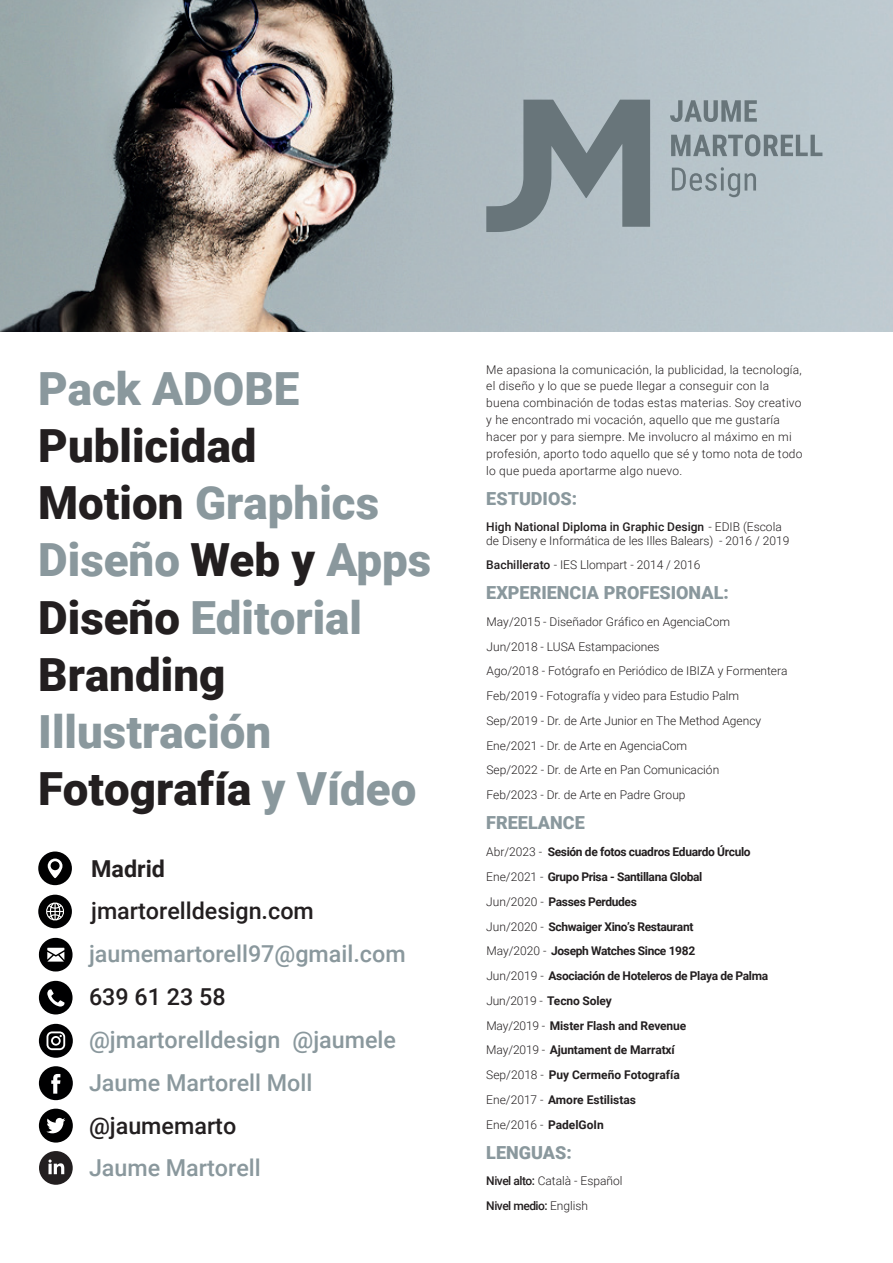
<style>
.page{position:relative;width:893px;height:1263px;background:#fff}
.page>*{position:absolute;margin:0;border:0;box-sizing:border-box;transform-origin:0 0}
.t1{font:900 45.75px/57.2px "Roboto";color:#231f20}
.t2{font:900 45.75px/57.2px "Roboto";color:#8a989d}
.t3{font:500 23.25px/43.3px "Roboto";color:#8a989d}
.t4{font:500 23.25px "Roboto";color:#231f20}
.t5{font:700 23.25px "Roboto";color:#231f20}
.t6{font:900 18px "Roboto";color:#8a989d}
.t7{font:300 12px/24.8px "Roboto";color:#231f20}
.t8{font:700 12px/24.8px "Roboto";letter-spacing:-.03em;color:#231f20}
.t9{font:300 12px/16.8px "Roboto";letter-spacing:.02em;color:#231f20}
.t10{font:500 12px/24.8px "Roboto";letter-spacing:-.04em;color:#231f20}
.s1{color:#8a989d}
.s2{color:#231f20}
.s3{font-weight:500}
.s4{font-weight:300}
</style>
<div class="page">
<img style="left:0;top:0;width:893px;height:332px">
<svg style="left:39px;top:1109px;width:34px;height:33px"></svg>
<svg style="left:39px;top:1024px;width:34px;height:34px"></svg>
<svg style="left:39px;top:1066px;width:34px;height:34px"></svg>
<div style="left:39px;top:1151px;width:34px;height:34px;background:#231f20;border-radius:50%"></div>
<svg style="left:48px;top:1159px;width:16px;height:15px"></svg>
<svg style="left:39px;top:938px;width:34px;height:33px"></svg>
<svg style="left:39px;top:981px;width:34px;height:33px"></svg>
<svg style="left:38px;top:895px;width:34px;height:33px"></svg>
<svg style="left:38px;top:851px;width:34px;height:34px"></svg>
<div style="left:51px;top:861px;width:9px;height:9px;background:#000001;border-radius:50%"></div>
<svg style="left:670px;top:100px;width:87px;height:22px"></svg>
<svg style="left:671px;top:134px;width:151px;height:22px"></svg>
<svg style="left:672px;top:167px;width:84px;height:30px"></svg>
<svg style="left:486px;top:100px;width:164px;height:132px"></svg>
<h1 class="t2" style="left:38px;top:358px;width:263px">Pack ADOBE</h1>
<h1 class="t1" style="left:38px;top:416px;width:395px">Publicidad<br>Motion <span class="s1">Graphics<br>Diseño</span> Web y <span class="s1">Apps<br></span>Diseño <span class="s1">Editorial<br></span>Branding</h1>
<h1 class="t2" style="left:38px;top:701px;width:380px">Illustración<br><span class="s2">Fotografía</span> y Vídeo</h1>
<h2 class="t5" style="left:91px;top:852px;width:75px">Madrid</h2>
<h2 class="t4" style="left:91px;top:895px;width:224px">jmartorelldesign.com</h2>
<h2 class="t3" style="left:89px;top:931px;width:318px">jaumemartorell97@gmail.com</h2>
<h2 class="t4" style="left:89px;top:981px;width:138px">639 61 23 58</h2>
<h2 class="t3" style="left:89px;top:1017px;width:308px">@jmartorelldesign @jaumele<br>Jaume Martorell Moll</h2>
<h2 class="t4" style="left:89px;top:1109px;width:149px">@jaumemarto</h2>
<h2 class="t3" style="left:89px;top:1145px;width:173px">Jaume Martorell</h2>
<p class="t9" style="left:486px;top:360px;width:318px">Me apasiona la comunicación, la publicidad, la tecnología, el diseño y lo que se puede llegar a conseguir con la buena combinación de todas estas materias. Soy creativo y he encontrado mi vocación, aquello que me gustaría hacer por y para siempre. Me involucro al máximo en mi profesión, aporto todo aquello que sé y tomo nota de todo lo que pueda aportarme algo nuevo.</p>
<h3 class="t6" style="left:486px;top:486px;width:92px">ESTUDIOS:</h3>
<p class="t7" style="left:486px;top:520px;width:305px;line-height:13.5px"><span class="s3">High National Diploma in Graphic Design</span> - EDIB (Escola de Diseny e Informática de les Illes Balears) - 2016 / 2019</p>
<p class="t7" style="left:486px;top:552px;width:216px"><span class="s3">Bachillerato</span> - IES Llompart - 2014 / 2016</p>
<h3 class="t6" style="left:486px;top:580px;width:244px">EXPERIENCIA PROFESIONAL:</h3>
<p class="t7" style="left:486px;top:609px;width:245px">May/2015 - Diseñador Gráfico en AgenciaCom</p>
<p class="t7" style="left:486px;top:658px;width:303px">Ago/2018 - Fotógrafo en Periódico de IBIZA y Formentera Feb/2019 - Fotografía y video para Estudio Palm Sep/2019 - Dr. de Arte Junior en The Method Agency Ene/2021 - Dr. de Arte en AgenciaCom<br>Sep/2022 - Dr. de Arte en Pan Comunicación<br>Feb/2023 - Dr. de Arte en Padre Group</p>
<h3 class="t6" style="left:486px;top:810px;width:100px">FREELANCE</h3>
<p class="t7" style="left:486px;top:633px;width:175px">Jun/2018 - LUSA Estampaciones</p>
<p class="t8" style="left:486px;top:839px;width:266px"><span class="s4">Abr/2023 -</span> Sesión de fotos cuadros Eduardo Úrculo</p>
<p class="t8" style="left:486px;top:889px;width:283px"><span class="s4">Jun/2020 -</span> Passes Perdudes<br><span class="s4">Jun/2020 -</span> Schwaiger Xino’s Restaurant<br><span class="s4">May/2020 -</span> Joseph Watches Since 1982<br><span class="s4">Jun/2019 -</span> Asociación de Hoteleros de Playa de Palma <span class="s4">Jun/2019 -</span> Tecno Soley<br><span class="s4">May/2019 -</span> Mister Flash and Revenue<br><span class="s4">May/2019 -</span> Ajuntament de Marratxí<br><span class="s4">Sep/2018 -</span> Puy Cermeño Fotografía<br><span class="s4">Ene/2017 -</span> Amore Estilistas<br><span class="s4">Ene/2016 -</span> PadelGoIn</p>
<h3 class="t6" style="left:486px;top:1140px;width:87px">LENGUAS:</h3>
<p class="t10" style="left:486px;top:1168px;width:138px">Nivel alto: <span class="s4">Català - Español<br></span>Nivel medio: <span class="s4">English</span></p>
<p class="t8" style="left:486px;top:864px;width:218px"><span class="s4">Ene/2021 -</span> Grupo Prisa - Santillana Global</p>
</div>
